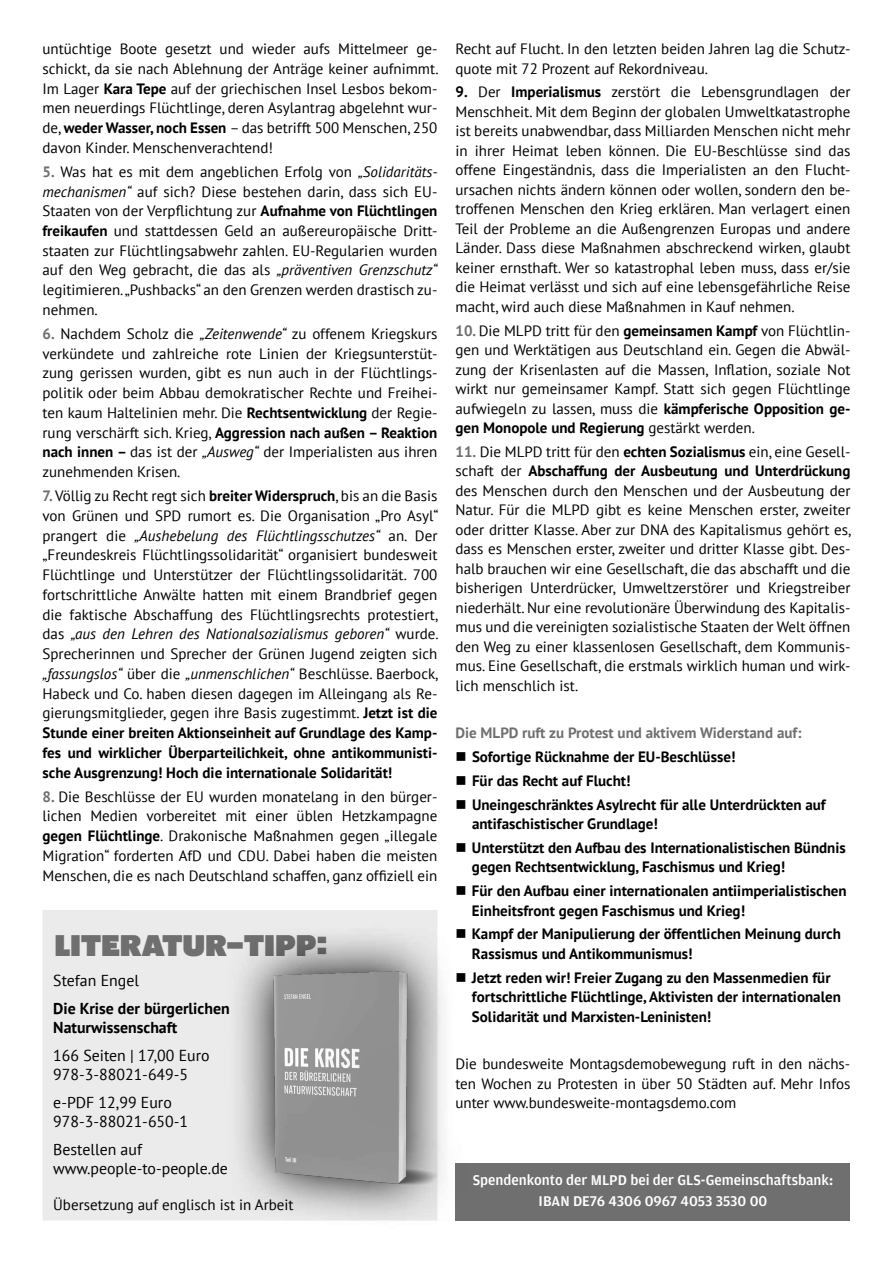
<style>
.page{position:relative;width:893px;height:1263px;background:#fff}
.page>*{position:absolute;margin:0;border:0;box-sizing:border-box;transform-origin:0 0}
.t1{font:29.4px "Shire Derbyshire";color:#6f6f6f}
.t2{font:15.9px/19px "PT Sans";color:#000}
.t3{font:700 15.9px/19px "PT Sans";color:#000}
.t4{font:15px/19.8px "PT Sans";color:#000;text-align:justify}
.t5{font:700 15px/23.7px "PT Sans";color:#000}
.t6{font:500 15px/21px "Amplitude";color:#fff;text-align:center}
.t7{font:700 15px "PT Sans";color:#6f6f6f}
.s1{font-weight:700}
.s2{font-weight:700;color:#6f6f6f}
.s3{font-style:italic}
</style>
<div class="page">
<div style="left:43px;top:910px;width:394px;height:310px;background:#ebebeb"></div>
<div style="left:455px;top:1163px;width:395px;height:57px;background:#6f6f6f"></div>
<svg style="left:227px;top:935px;width:241px;height:286px"></svg>
<img style="left:227px;top:956px;width:212px;height:246px">
<svg style="left:457px;top:935px;width:8px;height:3px"></svg>
<svg style="left:457px;top:973px;width:8px;height:8px"></svg>
<p class="t4" style="left:43px;top:39px;width:398px">untüchtige Boote gesetzt und wieder aufs Mittelmeer ge&shy;schickt, da sie nach Ablehnung der Anträge keiner aufnimmt.<br>Im Lager <span class="s1">Kara Tepe</span> auf der griechischen Insel Lesbos bekom&shy;men neuerdings Flüchtlinge, deren Asylantrag abgelehnt wur&shy;de, <span class="s1">weder Wasser, noch Essen</span> – das betrifft 500 Menschen, 250 davon Kinder. Menschenverachtend!</p>
<p class="t4" style="left:43px;top:161px;width:396px"><span class="s2">5.</span> Was hat es mit dem angeblichen Erfolg von <span class="s3">„Solidaritäts&shy;mechanismen“</span> auf sich? Diese bestehen darin, dass sich EU-Staaten von der Verpflichtung zur <span class="s1">Aufnahme von Flüchtlingen freikaufen</span> und stattdessen Geld an außereuropäische Dritt&shy;staaten zur Flüchtlingsabwehr zahlen. EU-Regularien wurden auf den Weg gebracht, die das als <span class="s3">„präventiven Grenzschutz“ </span>legitimieren. „Pushbacks“ an den Grenzen werden drastisch zu&shy;nehmen.</p>
<p class="t4" style="left:43px;top:323px;width:396px"><span class="s2">6.</span> Nachdem Scholz die <span class="s3">„Zeitenwende“</span> zu offenem Kriegskurs verkündete und zahlreiche rote Linien der Kriegsunterstüt&shy;zung gerissen wurden, gibt es nun auch in der Flüchtlings&shy;politik oder beim Abbau demokratischer Rechte und Freihei&shy;ten kaum Haltelinien mehr. Die <span class="s1">Rechtsentwicklung</span> der Regie&shy;rung verschärft sich. Krieg, <span class="s1">Aggression nach außen – Reaktion nach innen –</span> das ist der <span class="s3">„Ausweg“</span> der Imperialisten aus ihren zunehmenden Krisen.</p>
<p class="t4" style="left:43px;top:486px;width:398px"><span class="s2">7.</span> Völlig zu Recht regt sich <span class="s1">breiter Widerspruch</span>, bis an die Basis von Grünen und SPD rumort es. Die Organisation „Pro Asyl“ prangert die <span class="s3">„Aushebelung des Flüchtlingsschutzes“</span> an. Der „Freundeskreis Flüchtlingssolidarität“ organisiert bundesweit Flüchtlinge und Unterstützer der Flüchtlingssolidarität. 700 fortschrittliche Anwälte hatten mit einem Brandbrief gegen die faktische Abschaffung des Flüchtlingsrechts protestiert, das <span class="s3">„aus den Lehren des Nationalsozialismus geboren“</span> wurde.<br>Sprecherinnen und Sprecher der Grünen Jugend zeigten sich <span class="s3">„fassungslos“</span> über die <span class="s3">„unmenschlichen“</span> Beschlüsse. Baerbock, Habeck und Co. haben diesen dagegen im Alleingang als Re&shy;gierungsmitglieder, gegen ihre Basis zugestimmt. <span class="s1">Jetzt ist die Stunde einer breiten Aktionseinheit auf Grundlage des Kamp&shy;fes und wirklicher Überparteilichkeit, ohne antikommunisti&shy;sche Ausgrenzung! Hoch die internationale Solidarität!</span></p>
<p class="t4" style="left:43px;top:786px;width:396px"><span class="s2">8.</span> Die Beschlüsse der EU wurden monatelang in den bürger&shy;lichen Medien vorbereitet mit einer üblen Hetzkampagne <span class="s1">gegen Flüchtlinge</span>. Drakonische Maßnahmen gegen „illegale Migration“ forderten AfD und CDU. Dabei haben die meisten Menschen, die es nach Deutschland schaffen, ganz offiziell ein</p>
<h1 class="t1" style="left:54px;top:929px;width:275px">LITERATUR-TIPP:</h1>
<p class="t2" style="left:53px;top:970px;width:87px">Stefan Engel</p>
<p class="t3" style="left:53px;top:998px;width:178px">Die Krise der bürgerlichen<br>Naturwissenschaft</p>
<p class="t2" style="left:53px;top:1045px;width:158px">166 Seiten | 17,00 Euro<br>978-3-88021-649-5</p>
<p class="t2" style="left:53px;top:1092px;width:136px">e-PDF 12,99 Euro<br>978-3-88021-650-1</p>
<p class="t2" style="left:53px;top:1139px;width:176px">Bestellen auf www.people-to-people.de</p>
<p class="t4" style="left:53px;top:1194px;width:242px">Übersetzung auf englisch ist in Arbeit</p>
<p class="t4" style="left:455px;top:39px;width:396px">Recht auf Flucht. In den letzten beiden Jahren lag die Schutz&shy;quote mit 72 Prozent auf Rekordniveau.</p>
<p class="t4" style="left:455px;top:82px;width:396px"><span class="s1">9.</span> Der <span class="s1">Imperialismus</span> zerstört die Lebensgrundlagen der Menschheit. Mit dem Beginn der globalen Umweltkatastrophe ist bereits unabwendbar, dass Milliarden Menschen nicht mehr in ihrer Heimat leben können. Die EU-Beschlüsse sind das offene Eingeständnis, dass die Imperialisten an den Flucht&shy;ursachen nichts ändern können oder wollen, sondern den be&shy;troffenen Menschen den Krieg erklären. Man verlagert einen Teil der Probleme an die Außengrenzen Europas und andere Länder. Dass diese Maßnahmen abschreckend wirken, glaubt keiner ernsthaft. Wer so katastrophal leben muss, dass er/sie die Heimat verlässt und sich auf eine lebensgefährliche Reise macht, wird auch diese Maßnahmen in Kauf nehmen.</p>
<p class="t4" style="left:455px;top:320px;width:396px"><span class="s2">10.</span> Die MLPD tritt für den <span class="s1">gemeinsamen Kampf</span> von Flüchtlin&shy;gen und Werktätigen aus Deutschland ein. Gegen die Abwäl&shy;zung der Krisenlasten auf die Massen, Inflation, soziale Not wirkt nur gemeinsamer Kampf. Statt sich gegen Flüchtlinge aufwiegeln zu lassen, muss die <span class="s1">kämpferische Opposition ge&shy;gen Monopole und Regierung</span> gestärkt werden.</p>
<p class="t4" style="left:455px;top:441px;width:398px"><span class="s2">11.</span> Die MLPD tritt für den <span class="s1">echten Sozialismus</span> ein, eine Gesell&shy;schaft der <span class="s1">Abschaffung der Ausbeutung und Unterdrückung </span>des Menschen durch den Menschen und der Ausbeutung der Natur. Für die MLPD gibt es keine Menschen erster, zweiter oder dritter Klasse. Aber zur DNA des Kapitalismus gehört es, dass es Menschen erster, zweiter und dritter Klasse gibt. Des&shy;halb brauchen wir eine Gesellschaft, die das abschafft und die bisherigen Unterdrücker, Umweltzerstörer und Kriegstreiber niederhält. Nur eine revolutionäre Überwindung des Kapitalis&shy;mus und die vereinigten sozialistische Staaten der Welt öffnen den Weg zu einer klassenlosen Gesellschaft, dem Kommunis&shy;mus. Eine Gesellschaft, die erstmals wirklich human und wirk&shy;lich menschlich ist.</p>
<p class="t7" style="left:455px;top:723px;width:347px">Die MLPD ruft zu Protest und aktivem Widerstand auf:</p>
<p class="t5" style="left:472px;top:745px;width:355px">Sofortige Rücknahme der EU-Beschlüsse!<br>Für das Recht auf Flucht!<br>U neingeschränktes Asylrecht für alle Unterdrückten auf</p>
<p class="t5" style="left:472px;top:812px;width:375px">antifaschistischer Grundlage!<br>U nterstützt den Aufbau des Internationalistischen Bündnis</p>
<p class="t5" style="left:472px;top:855px;width:376px">gegen Rechtsentwicklung, Faschismus und Krieg!<br>Für den Aufbau einer internationalen antiimperialistischen</p>
<p class="t5" style="left:472px;top:898px;width:370px">Einheitsfront gegen Faschismus und Krieg!<br>Kampf der Manipulierung der öffentlichen Meinung durch</p>
<p class="t5" style="left:472px;top:941px;width:360px">Rassismus und Antikommunismus!<br>Jetzt reden wir! Freier Zugang zu den Massenmedien für</p>
<p class="t5" style="left:472px;top:987px;width:370px;line-height:19.5px">fortschrittliche Flüchtlinge, Aktivisten der internationalen<br>Solidarität und Marxisten-Leninisten!</p>
<p class="t4" style="left:455px;top:1054px;width:396px">Die bundesweite Montagsdemobewegung ruft in den nächs&shy;ten Wochen zu Protesten in über 50 Städten auf. Mehr Infos unter www.bundesweite-montagsdemo.com</p>
<p class="t6" style="left:473px;top:1170px;width:362px">Spendenkonto der MLPD bei der GLS-Gemeinschaftsbank:<br>IBAN DE76 4306 0967 4053 3530 00</p>
</div>
